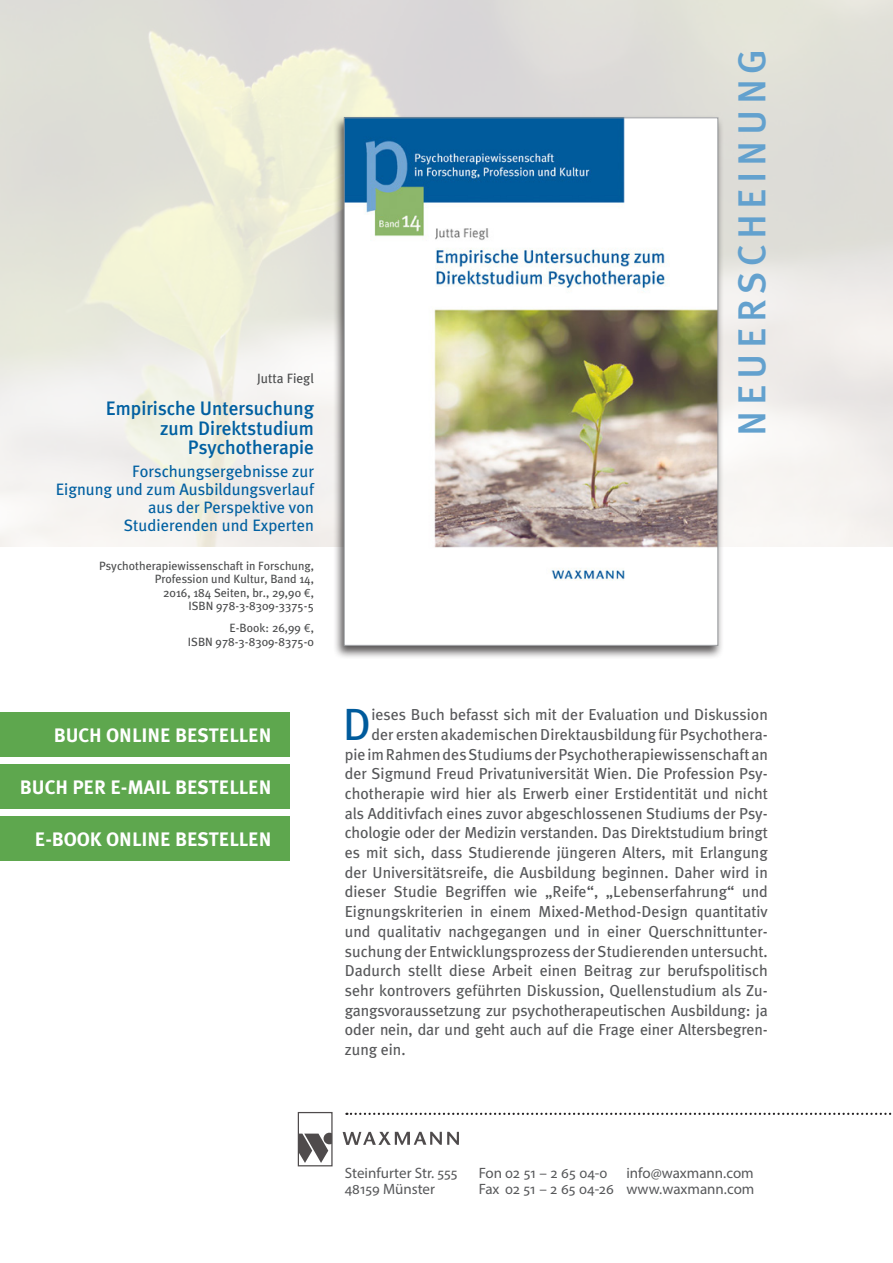
<style>
.page{position:relative;width:893px;height:1263px;background:#fff}
.page>*{position:absolute;margin:0;border:0;box-sizing:border-box;transform-origin:0 0}
.t1{font:45.15px "Meta Plus";color:#005b9c}
.t2{font:500 39px "Meta Plus";letter-spacing:.14em;color:#63a1ce}
.t3{font:700 19.5px "Meta Plus";color:#fff}
.t4{font:500 19.5px/19.5px "Meta Plus";color:#0160a1;text-align:right}
.t5{font:16.5px/18px "Meta Plus";color:#0160a1;text-align:right}
.t6{font:15.9px "Meta Plus";color:#57585a}
.t7{font:15px/16.5px "Myriad Pro";color:#57585a}
.t8{font:13.5px "Meta Plus";color:#4b4c4d}
.t9{font:12px/13.5px "Meta Plus";color:#4b4c4d;text-align:right}
.s1{font-family:"Fira Sans"}
</style>
<div class="page">
<div style="left:0;top:712px;width:289px;height:44px;background:#5ea74e"></div>
<div style="left:0;top:816px;width:289px;height:45px;background:#5ea74e"></div>
<div style="left:0;top:764px;width:289px;height:45px;background:#5ea74e"></div>
<div style="left:333px;top:115px;width:391px;height:545px;background:#231f20;opacity:.75"></div>
<img style="left:346px;top:119px;width:370px;height:525px">
<svg style="left:346px;top:1113px;width:546px;height:2px"></svg>
<div style="left:298px;top:1112px;width:35px;height:54px;border:1px solid #231f20"></div>
<svg style="left:298px;top:1133px;width:34px;height:30px"></svg>
<svg style="left:343px;top:1131px;width:116px;height:14px"></svg>
<p class="t8" style="left:257px;top:370px;width:58px">Jutta Fiegl</p>
<p class="t4" style="left:106px;top:399px;width:210px">Empirische Untersuchung zum Direktstudium<br>Psychotherapie</p>
<p class="t5" style="left:56px;top:462px;width:260px">Forschungsergebnisse zur<br>Eignung und zum Ausbildungsverlauf aus der Perspektive von<br>Studierenden und Experten</p>
<p class="t9" style="left:99px;top:559px;width:216px">Psychotherapiewissenschaft in Forschung, Profession und Kultur, Band 14,<br>2016, 184 Seiten, br., 29,90 <span class="s1">€</span>,<br>ISBN 978-3-8309-3375-5</p>
<p class="t9" style="left:188px;top:621px;width:128px">E-Book: 26,99 <span class="s1">€</span>,<br>ISBN 978-3-8309-8375-0</p>
<p class="t3" style="left:54px;top:724px;width:219px">BUCH ONLINE BESTELLEN</p>
<p class="t3" style="left:20px;top:776px;width:253px">BUCH PER E-MAIL BESTELLEN</p>
<p class="t3" style="left:35px;top:828px;width:238px">E-BOOK ONLINE BESTELLEN</p>
<p class="t2" style="left:729px;top:436px;width:388px;rotate:-90deg">NEUERSCHEINUNG</p>
<p class="t1" style="left:343px;top:698px;width:30px">D</p>
<p class="t6" style="left:371px;top:705px;width:398px">ieses Buch befasst sich mit der Evaluation und Diskussion</p>
<p class="t6" style="left:371px;top:725px;width:398px">der ersten akademischen Direktausbildung für Psychothera-</p>
<p class="t6" style="left:345px;top:745px;width:425px">pie im Rahmen des Studiums der Psychotherapiewissenschaft an</p>
<p class="t6" style="left:345px;top:764px;width:425px">der Sigmund Freud Privatuniversität Wien. Die Profession Psy-</p>
<p class="t6" style="left:345px;top:784px;width:425px">chotherapie wird hier als Erwerb einer Erstidentität und nicht</p>
<p class="t6" style="left:345px;top:804px;width:425px">als Additivfach eines zuvor abgeschlossenen Studiums der Psy-</p>
<p class="t6" style="left:345px;top:824px;width:425px">chologie oder der Medizin verstanden. Das Direktstudium bringt</p>
<p class="t6" style="left:345px;top:843px;width:425px">es mit sich, dass Studierende jüngeren Alters, mit Erlangung</p>
<p class="t6" style="left:345px;top:863px;width:425px">der Universitätsreife, die Ausbildung beginnen. Daher wird in</p>
<p class="t6" style="left:345px;top:883px;width:425px">dieser Studie Begriffen wie „Reife“, „Lebenserfahrung“ und</p>
<p class="t6" style="left:345px;top:902px;width:425px">Eignungskriterien in einem Mixed-Method-Design quantitativ</p>
<p class="t6" style="left:345px;top:922px;width:425px">und qualitativ nachgegangen und in einer Querschnittunter-</p>
<p class="t6" style="left:345px;top:942px;width:425px">suchung der Entwicklungsprozess der Studierenden untersucht.</p>
<p class="t6" style="left:345px;top:961px;width:425px">Dadurch stellt diese Arbeit einen Beitrag zur berufspolitisch</p>
<p class="t6" style="left:345px;top:981px;width:425px">sehr kontrovers geführten Diskussion, Quellenstudium als Zu-</p>
<p class="t6" style="left:345px;top:1001px;width:425px">gangsvoraussetzung zur psychotherapeutischen Ausbildung: ja</p>
<p class="t6" style="left:345px;top:1020px;width:425px">oder nein, dar und geht auch auf die Frage einer Altersbegren-</p>
<p class="t6" style="left:345px;top:1040px;width:62px">zung ein.</p>
<p class="t7" style="left:345px;top:1164px;width:114px">Steinfurter Str. 555<br>48159 Münster</p>
<p class="t7" style="left:479px;top:1164px;width:137px">Fon 02 51 – 2 65 04-0<br>Fax 02 51 – 2 65 04-26</p>
<p class="t7" style="left:626px;top:1164px;width:130px">info@waxmann.com www.waxmann.com</p>
</div>
